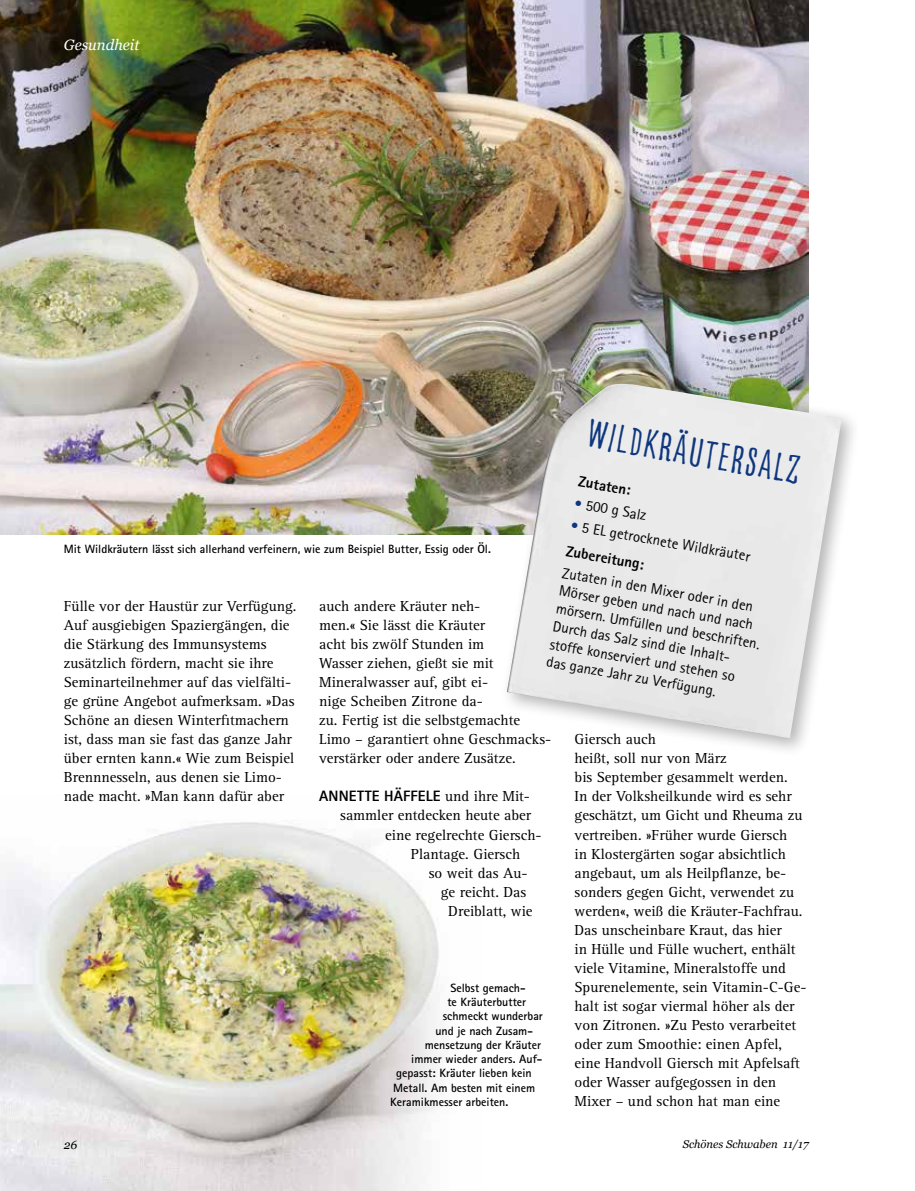
<style>
.page{position:relative;width:915px;height:1191px;background:#fff}
.page>*{position:absolute;margin:0;border:0;box-sizing:border-box;transform-origin:0 0}
.t1{font:42px "Goodlife Sans Condensed";color:#0f377f}
.t2{font:15px/19px "Rotis Serif Std";color:#000}
.t3{font:15px/18px "Rotis Sans Serif Std";color:#000}
.t4{font:800 15px "Rotis Sans Serif Std";letter-spacing:.015em;color:#000}
.t5{font:italic 15px "Georgia";color:#fff}
.t6{font:700 12px "Rotis Sans Serif Std";color:#000}
.t7{font:italic 12px "Georgia";color:#000}
.t8{font:italic 11.25px "Georgia";color:#000}
.s1{color:#0f377f}
.s2{font-weight:800}
.s3{font-family:"Rotis Serif Std";font-weight:400}
</style>
<div class="page">
<img style="left:0;top:822px;width:440px;height:369px">
<img style="left:0;top:0;width:807px;height:535px">
<div style="left:499px;top:376px;width:361px;height:381px;background:#000;opacity:.3"></div>
<img style="left:506px;top:384px;width:335px;height:354px">
<p class="t5" style="left:64px;top:34px;width:77px">Gesundheit</p>
<h1 class="t1" style="left:591px;top:410px;width:218px;rotate:10deg">Wildkräutersalz</h1>
<p class="t4" style="left:580px;top:471px;width:54px;rotate:10deg">Zutaten:</p>
<p class="t3" style="left:576px;top:494px;width:74px;rotate:10deg"><span class="s1">•</span> 500 g Salz</p>
<p class="t3" style="left:573px;top:511px;width:183px;line-height:26.4px;rotate:10deg"><span class="s1">•</span> 5 EL getrocknete Wildkräuter<br><span class="s2">Zubereitung:</span></p>
<p class="t6" style="left:64px;top:541px;width:428px">Mit Wildkräutern lässt sich allerhand verfeinern, wie zum Beispiel Butter, Essig oder Öl.</p>
<p class="t3" style="left:564px;top:563px;width:208px;rotate:10deg">Zutaten in den Mixer oder in den<br>Mörser geben und nach und nach mörsern. Umfüllen und beschriften.<br>Durch das Salz sind die Inhalt&shy;stoffe konserviert und stehen so das ganze Jahr zu Verfügung.</p>
<p class="t2" style="left:64px;top:597px;width:234px">Fülle vor der Haustür zur Verfügung.<br>Auf ausgiebigen Spaziergängen, die die Stärkung des Immunsystems zusätzlich fördern, macht sie ihre Seminarteilnehmer auf das vielfälti&shy;ge grüne Angebot aufmerksam. »Das Schöne an diesen Winterfitmachern ist, dass man sie fast das ganze Jahr über ernten kann.« Wie zum Beispiel Brennnesseln, aus denen sie Limo&shy;nade macht. »Man kann dafür aber</p>
<p class="t2" style="left:319px;top:597px;width:233px">auch andere Kräuter neh-<br>men.« Sie lässt die Kräuter<br>acht bis zwölf Stunden im<br>Wasser ziehen, gießt sie mit<br>Mineralwasser auf, gibt ei-<br>nige Scheiben Zitrone da-<br>zu. Fertig ist die selbstgemachte<br>Limo – garantiert ohne Geschmacks&shy;verstärker oder andere Zusätze.</p>
<p class="t2" style="left:574px;top:730px;width:233px">Giersch auch<br>heißt, soll nur von März<br>bis September gesammelt werden.<br>In der Volksheilkunde wird es sehr geschätzt, um Gicht und Rheuma zu vertreiben. »Früher wurde Giersch<br>in Klostergärten sogar absichtlich angebaut, um als Heilpflanze, be&shy;sonders gegen Gicht, verwendet zu werden«, weiß die Kräuter-Fachfrau.<br>Das unscheinbare Kraut, das hier<br>in Hülle und Fülle wuchert, enthält viele Vitamine, Mineralstoffe und<br>Spurenelemente, sein Vitamin-C-Ge&shy;halt ist sogar viermal höher als der von Zitronen. »Zu Pesto verarbeitet oder zum Smoothie: einen Apfel, eine Handvoll Giersch mit Apfelsaft oder Wasser aufgegossen in den<br>Mixer – und schon hat man eine</p>
<p class="t4" style="left:319px;top:787px;width:212px">ANNETTE HÄFFELE <span class="s3">und ihre Mit-</span></p>
<p class="t2" style="left:340px;top:806px;width:192px">sammler entdecken heute aber</p>
<p class="t2" style="left:385px;top:825px;width:158px">eine regelrechte Giersch-</p>
<p class="t2" style="left:410px;top:844px;width:111px">Plantage. Giersch</p>
<p class="t2" style="left:428px;top:863px;width:100px">so weit das Au-</p>
<p class="t2" style="left:440px;top:882px;width:87px">ge reicht. Das</p>
<p class="t2" style="left:448px;top:901px;width:86px">Dreiblatt, wie</p>
<p class="t6" style="left:450px;top:980px;width:77px">Selbst gemach-</p>
<p class="t6" style="left:447px;top:994px;width:80px">te Kräuterbutter</p>
<p class="t6" style="left:442px;top:1008px;width:101px">schmeckt wunderbar</p>
<p class="t6" style="left:435px;top:1022px;width:99px">und je nach Zusam-</p>
<p class="t6" style="left:424px;top:1037px;width:118px">mensetzung der Kräuter</p>
<p class="t6" style="left:411px;top:1051px;width:133px">immer wieder anders. Auf-</p>
<p class="t6" style="left:396px;top:1065px;width:137px">gepasst: Kräuter lieben kein</p>
<p class="t6" style="left:393px;top:1079px;width:143px">Metall. Am besten mit einem</p>
<p class="t6" style="left:390px;top:1094px;width:119px">Keramikmesser arbeiten.</p>
<p class="t7" style="left:64px;top:1136px;width:15px">26</p>
<p class="t8" style="left:682px;top:1136px;width:127px">Schönes Schwaben 11/17</p>
</div>
